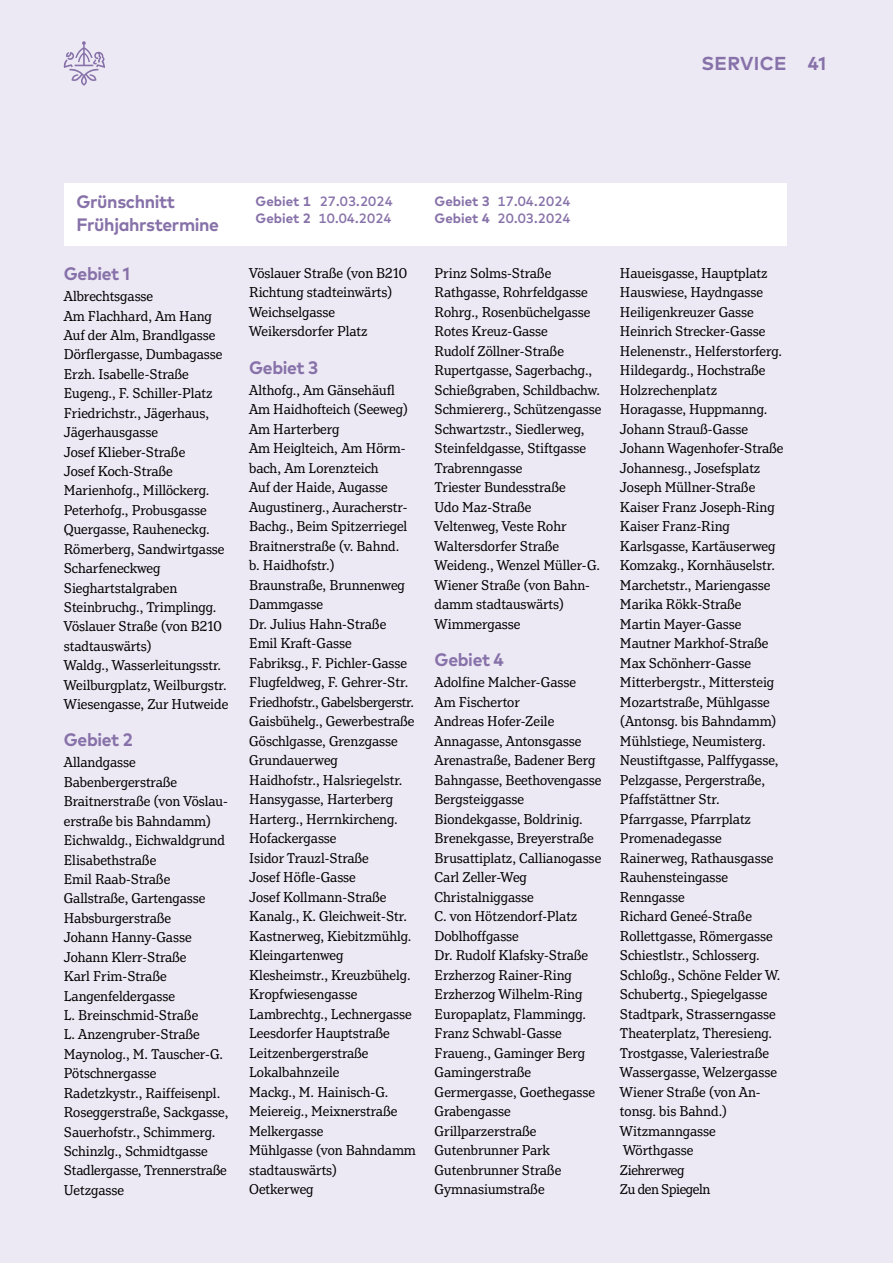
<style>
.page{position:relative;width:893px;height:1263px;background:#ece9f4}
.page>*{position:absolute;margin:0;border:0;box-sizing:border-box;transform-origin:0 0}
.t1{font:700 18.75px "Mark OT";letter-spacing:.02em;color:#8771a9}
.t2{font:700 18px/22.5px "Mark OT";letter-spacing:-.02em;color:#8771a9}
.t3{font:condensed 15px/19.5px "Henriette";color:#000}
.t4{font:500 13.5px/16.5px "Mark OT";letter-spacing:.01em;color:#8771a9}
.s1{font-weight:700}
</style>
<div class="page">
<svg style="left:63px;top:41px;width:42px;height:45px"></svg>
<div style="left:64px;top:183px;width:723px;height:63px;background:#fff"></div>
<p class="t1" style="left:701px;top:51px;width:126px">SERVICE 41</p>
<p class="t2" style="left:77px;top:190px;width:144px">Grünschnitt<br>Frühjahrstermine</p>
<p class="t4" style="left:256px;top:193px;width:139px"><span class="s1">Gebiet 1</span> 27.03.2024<br><span class="s1">Gebiet 2</span> 10.04.2024</p>
<p class="t4" style="left:435px;top:193px;width:138px"><span class="s1">Gebiet 3</span> 17.04.2024<br><span class="s1">Gebiet 4</span> 20.03.2024</p>
<p class="t2" style="left:64px;top:262px;width:68px">Gebiet 1</p>
<p class="t3" style="left:64px;top:287px;width:166px">Albrechtsgasse<br>Am Flachhard, Am Hang<br>Auf der Alm, Brandlgasse<br>Dörflergasse, Dumbagasse<br>Erzh. Isabelle-Straße<br>Eugeng., F. Schiller-Platz<br>Friedrichstr., Jägerhaus,<br>Jägerhausgasse<br>Josef Klieber-Straße<br>Josef Koch-Straße<br>Marienhofg., Millöckerg.<br>Peterhofg., Probusgasse<br>Quergasse, Rauheneckg.<br>Römerberg, Sandwirtgasse<br>Scharfeneckweg<br>Sieghartstalgraben<br>Steinbruchg., Trimplingg.<br>Vöslauer Straße (von B210 stadtauswärts)<br>Waldg., Wasserleitungsstr.<br>Weilburgplatz, Weilburgstr.<br>Wiesengasse, Zur Hutweide</p>
<p class="t2" style="left:64px;top:728px;width:70px">Gebiet 2</p>
<p class="t3" style="left:64px;top:753px;width:166px">Allandgasse<br>Babenbergerstraße<br>Braitnerstraße (von Vöslau&shy;erstraße bis Bahndamm)<br>Eichwaldg., Eichwaldgrund<br>Elisabethstraße<br>Emil Raab-Straße<br>Gallstraße, Gartengasse<br>Habsburgerstraße<br>Johann Hanny-Gasse<br>Johann Klerr-Straße<br>Karl Frim-Straße<br>Langenfeldergasse<br>L. Breinschmid-Straße<br>L. Anzengruber-Straße<br>Maynolog., M. Tauscher-G.<br>Pötschnergasse<br>Radetzkystr., Raiffeisenpl.<br>Roseggerstraße, Sackgasse,<br>Sauerhofstr., Schimmerg.<br>Schinzlg., Schmidtgasse<br>Stadlergasse, Trennerstraße<br>Uetzgasse</p>
<p class="t3" style="left:249px;top:263px;width:159px">Vöslauer Straße (von B210<br>Richtung stadteinwärts)<br>Weichselgasse<br>Weikersdorfer Platz</p>
<p class="t2" style="left:249px;top:356px;width:70px">Gebiet 3</p>
<p class="t3" style="left:249px;top:380px;width:168px">Althofg., Am Gänsehäufl<br>Am Haidhofteich (Seeweg)<br>Am Harterberg<br>Am Heiglteich, Am Hörm&shy;bach, Am Lorenzteich<br>Auf der Haide, Augasse<br>Augustinerg., Auracherstr-<br>Bachg., Beim Spitzerriegel<br>Braitnerstraße (v. Bahnd.<br>b. Haidhofstr.)<br>Braunstraße, Brunnenweg<br>Dammgasse<br>Dr. Julius Hahn-Straße<br>Emil Kraft-Gasse<br>Fabriksg., F. Pichler-Gasse<br>Flugfeldweg, F. Gehrer-Str.<br>Friedhofstr., Gabelsbergerstr.<br>Gaisbühelg., Gewerbestraße<br>Göschlgasse, Grenzgasse<br>Grundauerweg<br>Haidhofstr., Halsriegelstr.<br>Hansygasse, Harterberg<br>Harterg., Herrnkircheng.<br>Hofackergasse<br>Isidor Trauzl-Straße<br>Josef Höfle-Gasse<br>Josef Kollmann-Straße<br>Kanalg., K. Gleichweit-Str.<br>Kastnerweg, Kiebitzmühlg.<br>Kleingartenweg<br>Klesheimstr., Kreuzbühelg.<br>Kropfwiesengasse<br>Lambrechtg., Lechnergasse<br>Leesdorfer Hauptstraße<br>Leitzenbergerstraße<br>Lokalbahnzeile<br>Mackg., M. Hainisch-G.<br>Meiereig., Meixnerstraße<br>Melkergasse<br>Mühlgasse (von Bahndamm stadtauswärts)<br>Oetkerweg</p>
<p class="t3" style="left:435px;top:263px;width:168px">Prinz Solms-Straße<br>Rathgasse, Rohrfeldgasse<br>Rohrg., Rosenbüchelgasse<br>Rotes Kreuz-Gasse<br>Rudolf Zöllner-Straße<br>Rupertgasse, Sagerbachg.,<br>Schießgraben, Schildbachw.<br>Schmiererg., Schützengasse<br>Schwartzstr., Siedlerweg,<br>Steinfeldgasse, Stiftgasse<br>Trabrenngasse<br>Triester Bundesstraße<br>Udo Maz-Straße<br>Veltenweg, Veste Rohr<br>Waltersdorfer Straße<br>Weideng., Wenzel Müller-G.<br>Wiener Straße (von Bahn&shy;damm stadtauswärts)<br>Wimmergasse</p>
<p class="t2" style="left:435px;top:648px;width:71px">Gebiet 4</p>
<p class="t3" style="left:435px;top:673px;width:168px">Adolfine Malcher-Gasse<br>Am Fischertor<br>Andreas Hofer-Zeile<br>Annagasse, Antonsgasse<br>Arenastraße, Badener Berg<br>Bahngasse, Beethovengasse<br>Bergsteiggasse<br>Biondekgasse, Boldrinig.<br>Brenekgasse, Breyerstraße<br>Brusattiplatz, Callianogasse<br>Carl Zeller-Weg<br>Christalniggasse<br>C. von Hötzendorf-Platz<br>Doblhoffgasse<br>Dr. Rudolf Klafsky-Straße<br>Erzherzog Rainer-Ring<br>Erzherzog Wilhelm-Ring<br>Europaplatz, Flammingg.<br>Franz Schwabl-Gasse<br>Fraueng., Gaminger Berg<br>Gamingerstraße<br>Germergasse, Goethegasse<br>Grabengasse<br>Grillparzerstraße<br>Gutenbrunner Park<br>Gutenbrunner Straße<br>Gymnasiumstraße</p>
<p class="t3" style="left:620px;top:263px;width:165px">Haueisgasse, Hauptplatz<br>Hauswiese, Haydngasse<br>Heiligenkreuzer Gasse<br>Heinrich Strecker-Gasse<br>Helenenstr., Helferstorferg.<br>Hildegardg., Hochstraße<br>Holzrechenplatz<br>Horagasse, Huppmanng.<br>Johann Strauß-Gasse<br>Johann Wagenhofer-Straße<br>Johannesg., Josefsplatz<br>Joseph Müllner-Straße<br>Kaiser Franz Joseph-Ring<br>Kaiser Franz-Ring<br>Karlsgasse, Kartäuserweg<br>Komzakg., Kornhäuselstr.<br>Marchetstr., Mariengasse<br>Marika Rökk-Straße<br>Martin Mayer-Gasse<br>Mautner Markhof-Straße<br>Max Schönherr-Gasse<br>Mitterbergstr., Mittersteig<br>Mozartstraße, Mühlgasse (Antonsg. bis Bahndamm)<br>Mühlstiege, Neumisterg.<br>Neustiftgasse, Palffygasse,<br>Pelzgasse, Pergerstraße,<br>Pfaffstättner Str.<br>Pfarrgasse, Pfarrplatz<br>Promenadegasse<br>Rainerweg, Rathausgasse<br>Rauhensteingasse<br>Renngasse<br>Richard Geneé-Straße<br>Rollettgasse, Römergasse<br>Schiestlstr., Schlosserg.<br>Schloßg., Schöne Felder W.<br>Schubertg., Spiegelgasse<br>Stadtpark, Strasserngasse<br>Theaterplatz, Theresieng.<br>Trostgasse, Valeriestraße<br>Wassergasse, Welzergasse<br>Wiener Straße (von An&shy;tonsg. bis Bahnd.)<br>Witzmanngasse<br>Wörthgasse<br>Ziehrerweg<br>Zu den Spiegeln</p>
</div>
